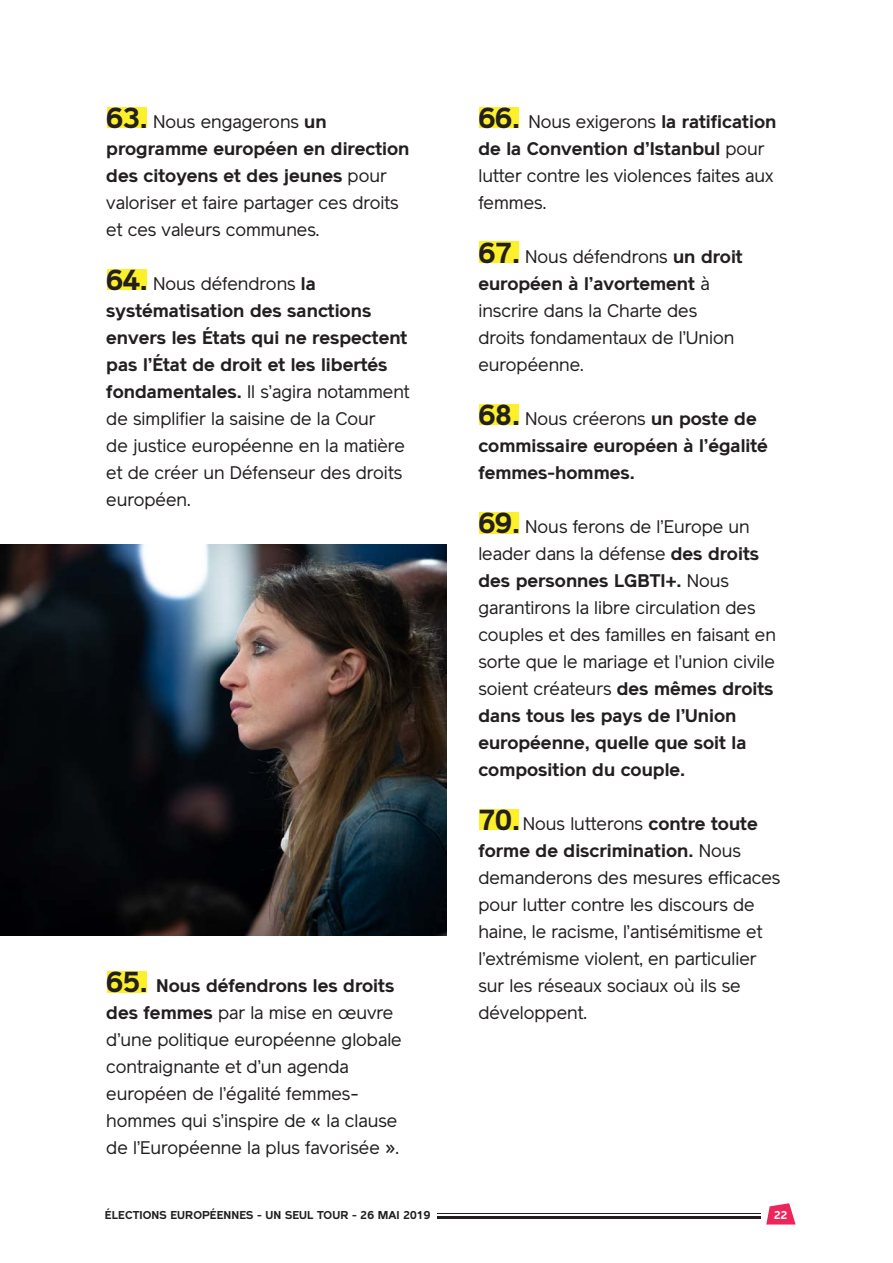
<style>
.page{position:relative;width:893px;height:1263px;background:#fff}
.page>*{position:absolute;margin:0;border:0;box-sizing:border-box;transform-origin:0 0}
.t1{font:18px/27px "Reader";color:#231f20}
.t2{font:700 18px/27px "Reader";color:#231f20}
.t3{font:700 11.25px "Reader";letter-spacing:.01em;color:#231f20}
.t4{font:700 11.25px "Reader";color:#fff}
.s1{font-weight:700;font-size:28.5px}
.s2{font-weight:700}
.s3{font-size:28.5px}
.s4{font-weight:400}
</style>
<div class="page">
<div style="left:107px;top:269px;width:39px;height:21px;background:#fbf029"></div>
<div style="left:479px;top:512px;width:39px;height:21px;background:#fbf029"></div>
<div style="left:479px;top:809px;width:39px;height:21px;background:#fbf029"></div>
<div style="left:479px;top:404px;width:39px;height:21px;background:#fbf029"></div>
<div style="left:479px;top:242px;width:39px;height:21px;background:#fbf029"></div>
<div style="left:107px;top:971px;width:39px;height:21px;background:#fbf029"></div>
<div style="left:479px;top:107px;width:39px;height:21px;background:#fbf029"></div>
<div style="left:107px;top:107px;width:39px;height:21px;background:#fbf029"></div>
<img style="left:0;top:544px;width:446px;height:391px">
<hr style="left:438px;top:1217px;width:323px;height:2px;background:#231f20">
<hr style="left:438px;top:1213px;width:323px;height:1px;background:#231f20">
<svg style="left:766px;top:1203px;width:30px;height:21px"></svg>
<p class="t1" style="left:106px;top:108px;width:305px"><span class="s1">63.</span> Nous engagerons <span class="s2">un programme européen en direction des citoyens et des jeunes</span> pour valoriser et faire partager ces droits et ces valeurs communes.</p>
<p class="t2" style="left:106px;top:270px;width:305px"><span class="s3">64.</span> <span class="s4">Nous défendrons</span> la systématisation des sanctions envers les États qui ne respectent pas l’État de droit et les libertés fondamentales. <span class="s4">Il s’agira notamment de simplifier la saisine de la Cour</span></p>
<p class="t1" style="left:106px;top:432px;width:300px">de justice européenne en la matière et de créer un Défenseur des droits européen.</p>
<p class="t1" style="left:106px;top:972px;width:297px"><span class="s1">65.</span> <span class="s2">Nous défendrons les droits des femmes</span> par la mise en œuvre d’une politique européenne globale contraignante et d’un agenda européen de l’égalité femmes&shy;hommes qui s’inspire de « la clause de l’Européenne la plus favorisée ».</p>
<p class="t1" style="left:478px;top:108px;width:299px"><span class="s1">66.</span> Nous exigerons <span class="s2">la ratification de la Convention d’Istanbul</span> pour lutter contre les violences faites aux femmes.</p>
<p class="t1" style="left:478px;top:243px;width:266px"><span class="s1">67.</span> Nous défendrons <span class="s2">un droit européen à l’avortement</span> à inscrire dans la Charte des droits fondamentaux de l’Union européenne.</p>
<p class="t2" style="left:478px;top:405px;width:291px"><span class="s3">68.</span> <span class="s4">Nous créerons</span> un poste de commissaire européen à l’égalité femmes-hommes.</p>
<p class="t1" style="left:478px;top:513px;width:299px"><span class="s1">69.</span> Nous ferons de l’Europe un leader dans la défense <span class="s2">des droits des personnes LGBTI+.</span> Nous garantirons la libre circulation des couples et des familles en faisant en sorte que le mariage et l’union civile soient créateurs <span class="s2">des mêmes droits dans tous les pays de l’Union européenne, quelle que soit la composition du couple.</span></p>
<p class="t1" style="left:478px;top:810px;width:303px"><span class="s1">70.</span>Nous lutterons <span class="s2">contre toute forme de discrimination.</span> Nous demanderons des mesures efficaces pour lutter contre les discours de haine, le racisme, l’antisémitisme et l’extrémisme violent, en particulier sur les réseaux sociaux où ils se développent.</p>
<p class="t3" style="left:105px;top:1209px;width:327px">ÉLECTIONS EUROPÉENNES - UN SEUL TOUR - 26 MAI 2019</p>
<p class="t4" style="left:774px;top:1208px;width:15px">22</p>
</div>
